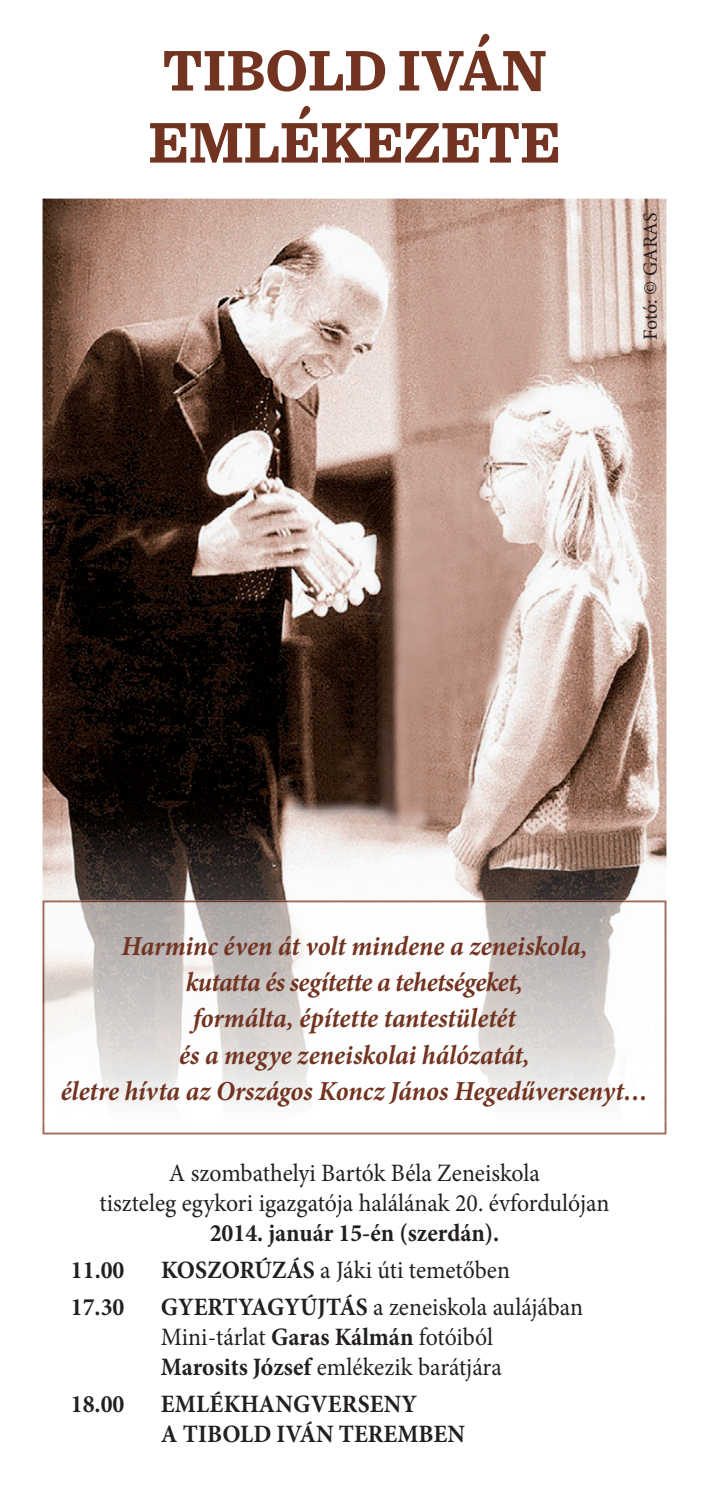
<style>
.page{position:relative;width:709px;height:1489px;background:#fff}
.page>*{position:absolute;margin:0;border:0;box-sizing:border-box;transform-origin:0 0}
.t1{font:700 60px/72px "Sentinel";color:#723321;scale:.95 1}
.t2{font:italic 700 27.5px/36.2px "Minion Pro";color:#723321;text-align:center;scale:.95 1}
.t3{font:25px/30px "Minion Pro";color:#231f20;text-align:center;scale:.95 1}
.t4{font:700 25px/30px "Minion Pro";color:#231f20;scale:.95 1}
.t5{font:20px "Minion Pro";letter-spacing:-.005em;color:#231f20}
.s1{font-weight:700}
</style>
<div class="page">
<img style="left:43px;top:198px;width:623px;height:702px">
<svg style="left:43px;top:1120px;width:623px;height:14px"></svg>
<img style="left:43px;top:900px;width:623px;height:220px">
<h1 class="t1" style="left:148px;top:39px;width:435px">TIBOLD IVÁN<br>EMLÉKEZETE</h1>
<p class="t5" style="left:642px;top:340px;width:129px;rotate:-90deg">Fotó: © GARAS</p>
<p class="t2" style="left:61px;top:930px;width:620px">Harminc éven át volt mindene a zeneiskola,<br>kutatta és segítette a tehetségeket,<br>formálta, építette tantestületét<br>és a megye zeneiskolai hálózatát,<br>életre hívta az Országos Koncz János Hegedűversenyt…</p>
<p class="t3" style="left:99px;top:1160px;width:538px">A szombathelyi Bartók Béla Zeneiskola<br>tiszteleg egykori igazgatója halálának 20. évfordulójan</p>
<p class="t4" style="left:210px;top:1220px;width:306px">2014. január 15-én (szerdán).</p>
<p class="t4" style="left:71px;top:1257px;width:58px">11.00</p>
<p class="t3" style="left:161px;top:1257px;width:369px"><span class="s1">KOSZORÚZÁS</span> a Jáki úti temetőben</p>
<p class="t4" style="left:71px;top:1294px;width:58px">17.30</p>
<p class="t3" style="left:161px;top:1294px;width:446px;text-align:left"><span class="s1">GYERTYAGYÚJTÁS</span> a zeneiskola aulájában<br>Mini-tárlat <span class="s1">Garas Kálmán</span> fotóiból<br><span class="s1">Marosits József</span> emlékezik barátjára</p>
<p class="t4" style="left:71px;top:1391px;width:58px">18.00</p>
<p class="t4" style="left:161px;top:1391px;width:321px">EMLÉKHANGVERSENY<br>A TIBOLD IVÁN TEREMBEN</p>
</div>
